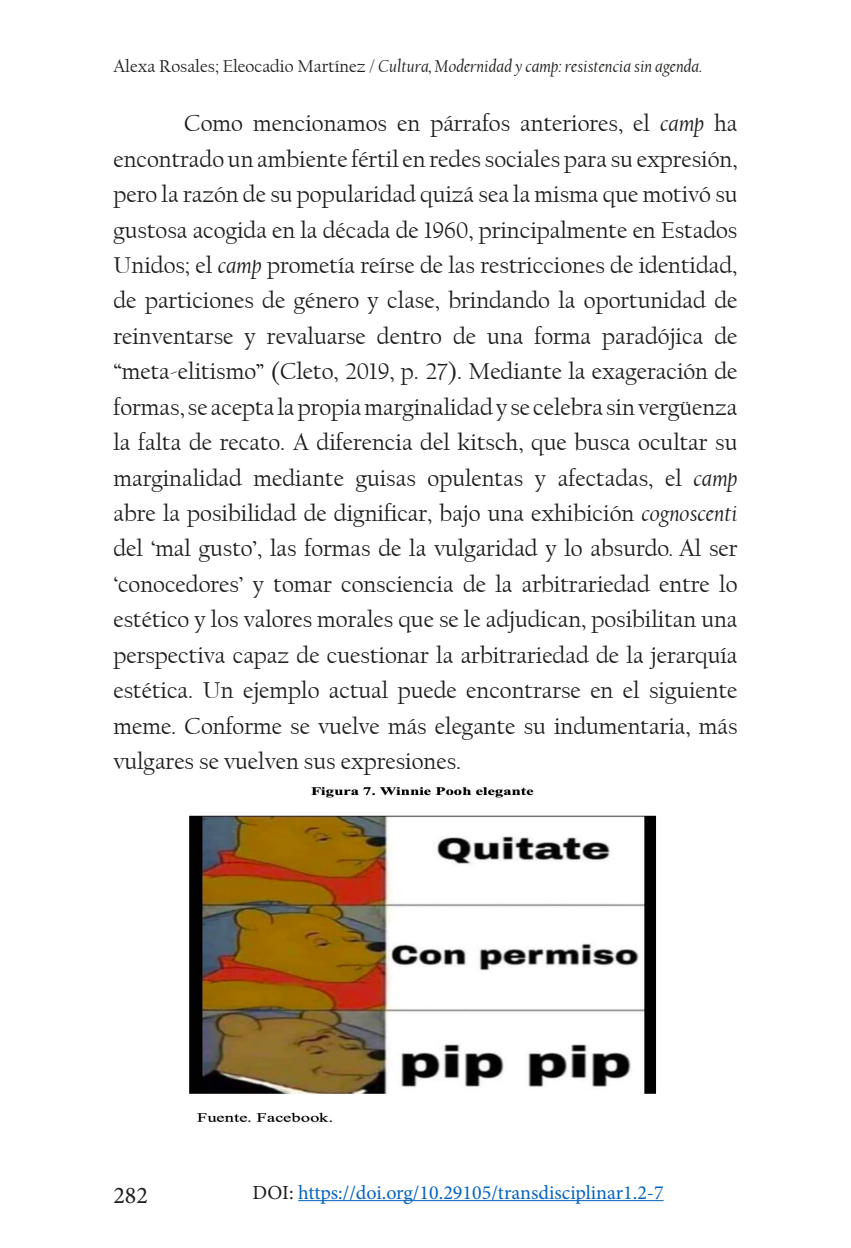
<style>
.page{position:relative;width:851px;height:1248px;background:#fff}
.page>*{position:absolute;margin:0;border:0;box-sizing:border-box;transform-origin:0 0}
.Trans_Texto_2{font:24px/35.4px "Californian FB";color:#1d1d1b;text-align:justify}
.t1{font:24px "Minion Pro";color:#1d1d1b}
.t2{font:20px "Minion Pro";color:#0563c1}
.t3{font:italic 18px "Californian FB";color:#1d1d1b}
.s1{font-style:normal}
.s2{font-style:italic}
.s3{color:#1d1d1b}
</style>
<div class="page">
<hr style="left:298px;top:1199px;width:365px;height:1px;background:#0563c1">
<img style="left:189px;top:787px;width:468px;height:336px">
<p class="t3" style="left:113px;top:56px;width:590px"><span class="s1">Alexa Rosales; Eleocadio Martínez /</span> Cultura, Modernidad y camp: resistencia sin agenda.</p>
<p class="Trans_Texto_2" style="left:113px;top:106px;width:625px;text-indent:71px">Como mencionamos en párrafos anteriores, el <span class="s2">camp</span> ha encontrado un ambiente fértil en redes sociales para su expresión, pero la razón de su popularidad quizá sea la misma que motivó su gustosa acogida en la década de 1960, principalmente en Estados Unidos; el <span class="s2">camp</span> prometía reírse de las restricciones de identidad, de particiones de género y clase, brindando la oportunidad de reinventarse y revaluarse dentro de una forma paradójica de “meta-elitismo” (Cleto, 2019, p. 27). Mediante la exageración de formas, se acepta la propia marginalidad y se celebra sin vergüenza la falta de recato. A diferencia del kitsch, que busca ocultar su marginalidad mediante guisas opulentas y afectadas, el <span class="s2">camp </span>abre la posibilidad de dignificar, bajo una exhibición <span class="s2">cognoscenti </span>del ‘mal gusto’, las formas de la vulgaridad y lo absurdo<span class="s2">.</span> Al ser ‘conocedores’ y tomar consciencia de la arbitrariedad entre lo estético y los valores morales que se le adjudican, posibilitan una perspectiva capaz de cuestionar la arbitrariedad de la jerarquía estética. Un ejemplo actual puede encontrarse en el siguiente meme. Conforme se vuelve más elegante su indumentaria, más vulgares se vuelven sus expresiones.</p>
<p class="t1" style="left:113px;top:1178px;width:36px">282</p>
<p class="t2" style="left:252px;top:1178px;width:412px"><span class="s3">DOI:</span> https://doi.org/10.29105/transdisciplinar1.2-7</p>
</div>
